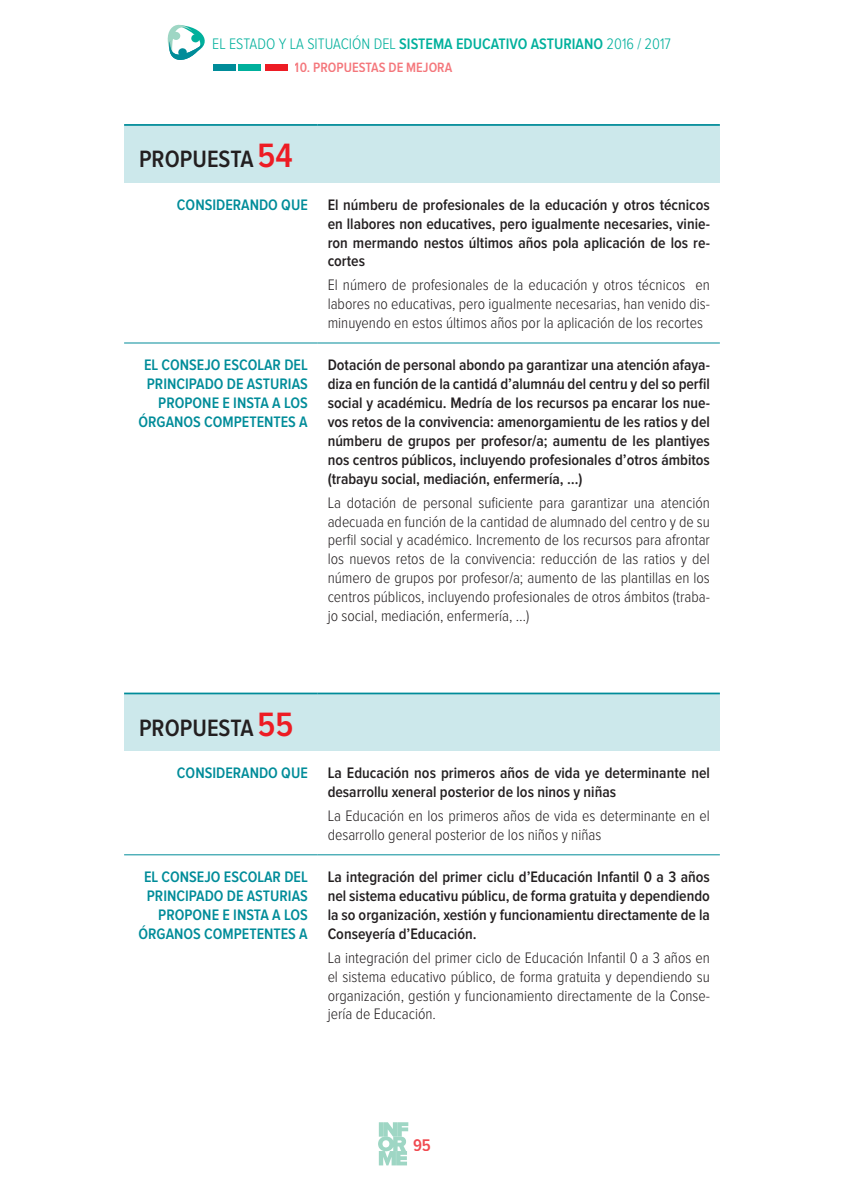
<style>
.page{position:relative;width:844px;height:1191px;background:#fff}
.page>*{position:absolute;margin:0;border:0;box-sizing:border-box;transform-origin:0 0}
.t1{font:600 24.5px "Proxima Nova Cond";color:#231f20}
.t2{font:600 17.5px "Proxima Nova Cond";color:#ed1c24}
.t3{font:300 15.75px/18.9px "Proxima Nova Cond";color:#231f20;text-align:justify}
.t4{font:600 15.75px/18.9px "Proxima Nova Cond";color:#231f20;text-align:justify}
.t5{font:600 15.75px/18.9px "Proxima Nova Cond";color:#008c99;text-align:right}
.t6{font:300 15.75px "Proxima Nova Cond";color:#00b09c}
.t7{font:600 14px "Proxima Nova Cond";color:#ed1c24}
.s1{font-weight:600}
.s2{font-size:35px;color:#ed1c24}
</style>
<div class="page">
<svg style="left:378px;top:1122px;width:30px;height:43px"></svg>
<div style="left:213px;top:64px;width:22px;height:7px;background:#008c99"></div>
<div style="left:238px;top:64px;width:23px;height:7px;background:#00b09c"></div>
<div style="left:265px;top:64px;width:22px;height:7px;background:#ed1c24"></div>
<svg style="left:167px;top:24px;width:38px;height:36px"></svg>
<div style="left:178px;top:48px;width:9px;height:9px;background:#008c99;border-radius:4px"></div>
<div style="left:124px;top:125px;width:595px;height:57px;background:#cce8eb"></div>
<hr style="left:124px;top:342px;width:193px;height:1px;background:#008c99">
<hr style="left:317px;top:342px;width:402px;height:1px;background:#008c99">
<hr style="left:124px;top:124px;width:193px;height:2px;background:#008c99">
<hr style="left:317px;top:124px;width:402px;height:2px;background:#008c99">
<div style="left:124px;top:693px;width:595px;height:58px;background:#cce8eb"></div>
<hr style="left:124px;top:854px;width:193px;height:1px;background:#008c99">
<hr style="left:317px;top:854px;width:402px;height:1px;background:#008c99">
<hr style="left:124px;top:692px;width:193px;height:2px;background:#008c99">
<hr style="left:317px;top:692px;width:402px;height:2px;background:#008c99">
<p class="t6" style="left:212px;top:36px;width:460px">EL ESTADO Y LA SITUACIÓN DEL <span class="s1">SISTEMA EDUCATIVO ASTURIANO</span> 2016 / 2017</p>
<p class="t7" style="left:295px;top:60px;width:159px">10. propuestas de mejora</p>
<h1 class="t1" style="left:139px;top:148px;width:155px">PROPUESTA <span class="s2">54</span></h1>
<p class="t5" style="left:177px;top:196px;width:132px">CONSIDERANDO QUE</p>
<p class="t4" style="left:327px;top:196px;width:383px">El númberu de profesionales de la educación y otros técnicos en llabores non educatives, pero igualmente necesaries, vinie&shy;ron mermando nestos últimos años pola aplicación de los re&shy;cortes</p>
<p class="t3" style="left:327px;top:276px;width:383px">El número de profesionales de la educación y otros técnicos en labores no educativas, pero igualmente necesarias, han venido dis&shy;minuyendo en estos últimos años por la aplicación de los recortes</p>
<p class="t5" style="left:138px;top:356px;width:171px">EL CONSEJO ESCOLAR DEL<br>PRINCIPADO DE ASTURIAS<br>PROPONE E INSTA A LOS<br>ÓRGANOS COMPETENTES A</p>
<p class="t4" style="left:327px;top:356px;width:384px">Dotación de personal abondo pa garantizar una atención afaya&shy;diza en función de la cantidá d’alumnáu del centru y del so perfil social y académicu. Medría de los recursos pa encarar los nue&shy;vos retos de la convivencia: amenorgamientu de les ratios y del númberu de grupos per profesor/a; aumentu de les plantiyes nos centros públicos, incluyendo profesionales d’otros ámbitos (trabayu social, mediación, enfermería, …)</p>
<p class="t3" style="left:327px;top:493px;width:384px">La dotación de personal suficiente para garantizar una atención adecuada en función de la cantidad de alumnado del centro y de su perfil social y académico. Incremento de los recursos para afrontar los nuevos retos de la convivencia: reducción de las ratios y del número de grupos por profesor/a; aumento de las plantillas en los centros públicos, incluyendo profesionales de otros ámbitos (traba&shy;jo social, mediación, enfermería, …)</p>
<h1 class="t1" style="left:139px;top:716px;width:156px">PROPUESTA <span class="s2">55</span></h1>
<p class="t5" style="left:177px;top:764px;width:132px">CONSIDERANDO QUE</p>
<p class="t4" style="left:327px;top:764px;width:384px">La Educación nos primeros años de vida ye determinante nel desarrollu xeneral posterior de los ninos y niñas</p>
<p class="t3" style="left:327px;top:807px;width:384px">La Educación en los primeros años de vida es determinante en el desarrollo general posterior de los niños y niñas</p>
<p class="t5" style="left:138px;top:868px;width:171px">EL CONSEJO ESCOLAR DEL<br>PRINCIPADO DE ASTURIAS<br>PROPONE E INSTA A LOS<br>ÓRGANOS COMPETENTES A</p>
<p class="t4" style="left:327px;top:868px;width:383px">La integración del primer ciclu d’Educación Infantil 0 a 3 años nel sistema educativu públicu, de forma gratuita y dependiendo la so organización, xestión y funcionamientu directamente de la Conseyería d’Educación.</p>
<p class="t3" style="left:327px;top:948px;width:383px">La integración del primer ciclo de Educación Infantil 0 a 3 años en el sistema educativo público, de forma gratuita y dependiendo su organización, gestión y funcionamiento directamente de la Conse&shy;jería de Educación.</p>
<p class="t2" style="left:413px;top:1137px;width:19px">95</p>
</div>
